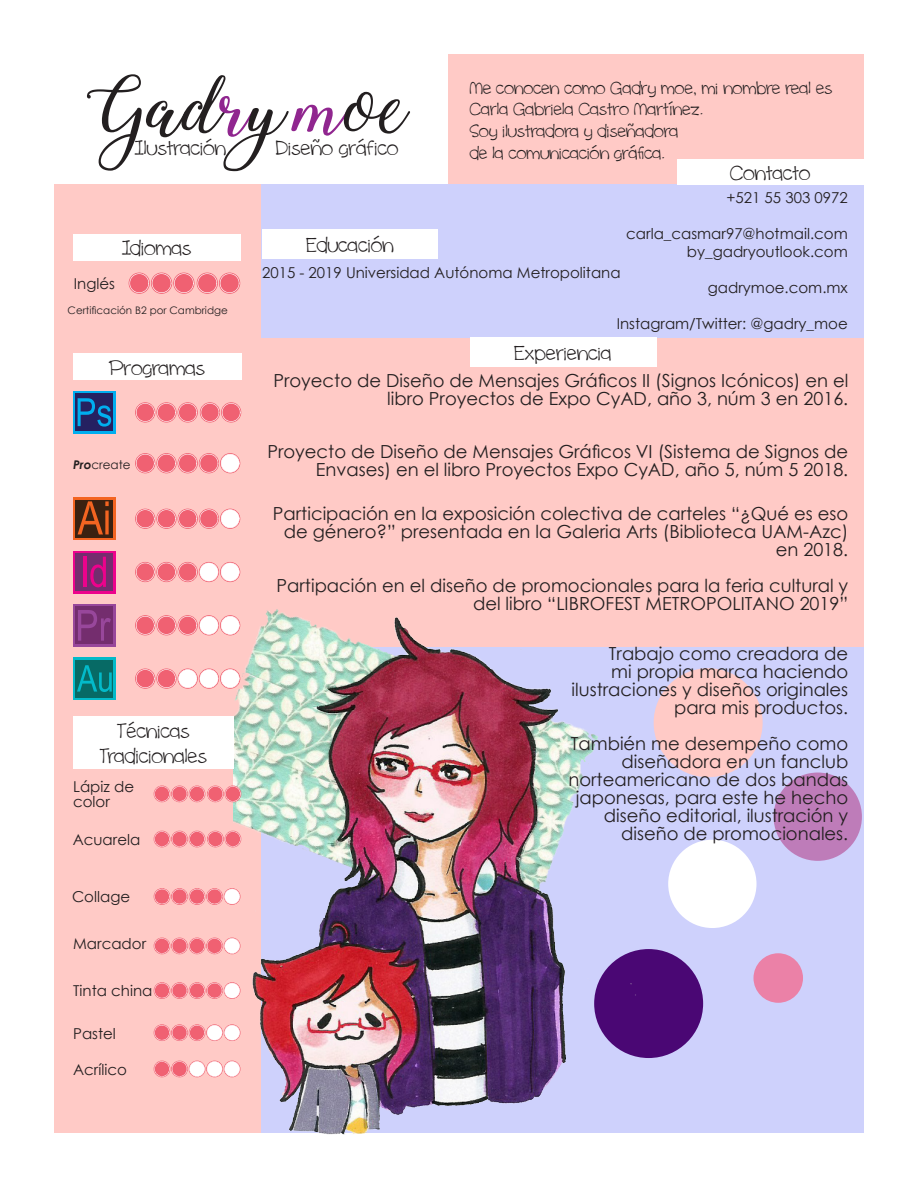
<style>
.page{position:relative;width:918px;height:1188px;background:#fff}
.page>*{position:absolute;margin:0;border:0;box-sizing:border-box;transform-origin:0 0}
.t1{font:75.3px "Winter Calligraphy";color:#231f20}
.t2{font:21px/25.2px "cinnamoncake";color:#231f20;text-align:center}
.t3{font:18px/18px "Century Gothic";color:#231f20;text-align:right}
.t4{font:18px/21.6px "cinnamoncake";color:#231f20}
.t5{font:15px/15px "Century Gothic";color:#231f20}
.t6{font:12px "Century Gothic";color:#231f20}
.t7{font:10.35px "Century Gothic";color:#231f20}
.s1{color:#90268f}
.s2{font-weight:700;font-style:italic}
</style>
<div class="page">
<div style="left:55px;top:185px;width:207px;height:948px;background:#ffcac6"></div>
<div style="left:448px;top:54px;width:416px;height:131px;background:#ffcac6"></div>
<div style="left:262px;top:185px;width:602px;height:153px;background:#ced1fc"></div>
<div style="left:262px;top:560px;width:602px;height:573px;background:#ced1fc"></div>
<div style="left:258px;top:338px;width:606px;height:309px;background:#ffcac6"></div>
<div style="left:753px;top:953px;width:50px;height:50px;background:#eb81a7;border-radius:50%"></div>
<div style="left:594px;top:949px;width:109px;height:109px;background:#4a0774;border-radius:50%"></div>
<div style="left:654px;top:668px;width:109px;height:109px;background:#ffcac6;border-radius:50%"></div>
<div style="left:668px;top:840px;width:89px;height:88px;background:#fff;border-radius:50%"></div>
<div style="left:774px;top:773px;width:88px;height:88px;background:#be7cb9;border-radius:50%"></div>
<img style="left:234px;top:570px;width:420px;height:565px">
<div style="left:73px;top:497px;width:43px;height:43px;background:#f36421"></div>
<div style="left:75px;top:500px;width:38px;height:38px;background:#3a2111"></div>
<svg style="left:78px;top:501px;width:31px;height:33px"></svg>
<svg style="left:105px;top:511px;width:4px;height:23px"></svg>
<div style="left:73px;top:551px;width:43px;height:42px;background:#ed028c"></div>
<div style="left:75px;top:553px;width:38px;height:38px;background:#742d6e"></div>
<hr style="left:83px;top:557px;width:3px;height:30px;background:#ed028c">
<svg style="left:90px;top:557px;width:16px;height:30px"></svg>
<div style="left:73px;top:604px;width:43px;height:43px;background:#98479b"></div>
<div style="left:75px;top:606px;width:38px;height:38px;background:#742d6e"></div>
<svg style="left:78px;top:610px;width:33px;height:31px"></svg>
<div style="left:73px;top:657px;width:43px;height:43px;background:#03bac9"></div>
<div style="left:75px;top:660px;width:38px;height:38px;background:#076a65"></div>
<svg style="left:77px;top:665px;width:35px;height:27px"></svg>
<svg style="left:135px;top:402px;width:20px;height:21px"></svg>
<svg style="left:135px;top:509px;width:20px;height:20px"></svg>
<svg style="left:135px;top:453px;width:20px;height:20px"></svg>
<svg style="left:135px;top:615px;width:20px;height:20px"></svg>
<svg style="left:135px;top:669px;width:20px;height:20px"></svg>
<svg style="left:156px;top:402px;width:21px;height:21px"></svg>
<div style="left:171px;top:888px;width:17px;height:17px;background:#f48b94;border-radius:50%"></div>
<svg style="left:136px;top:669px;width:104px;height:19px"></svg>
<svg style="left:154px;top:1061px;width:86px;height:16px"></svg>
<svg style="left:178px;top:402px;width:20px;height:21px"></svg>
<svg style="left:136px;top:562px;width:104px;height:20px"></svg>
<svg style="left:136px;top:616px;width:104px;height:19px"></svg>
<svg style="left:154px;top:1025px;width:86px;height:16px"></svg>
<svg style="left:200px;top:402px;width:20px;height:21px"></svg>
<svg style="left:136px;top:509px;width:104px;height:19px"></svg>
<svg style="left:136px;top:454px;width:104px;height:19px"></svg>
<div style="left:206px;top:888px;width:17px;height:17px;background:#f48a93;border-radius:50%"></div>
<svg style="left:154px;top:889px;width:86px;height:16px"></svg>
<svg style="left:154px;top:938px;width:86px;height:16px"></svg>
<svg style="left:154px;top:983px;width:86px;height:16px"></svg>
<svg style="left:221px;top:402px;width:20px;height:21px"></svg>
<svg style="left:136px;top:403px;width:105px;height:19px"></svg>
<svg style="left:154px;top:786px;width:87px;height:16px"></svg>
<svg style="left:219px;top:273px;width:21px;height:21px"></svg>
<svg style="left:129px;top:273px;width:110px;height:20px"></svg>
<svg style="left:154px;top:831px;width:87px;height:16px"></svg>
<div style="left:73px;top:391px;width:43px;height:43px;background:#00aeef"></div>
<div style="left:75px;top:394px;width:38px;height:37px;background:#252161"></div>
<svg style="left:78px;top:398px;width:33px;height:29px"></svg>
<div style="left:73px;top:716px;width:161px;height:53px;background:#fff"></div>
<div style="left:677px;top:159px;width:187px;height:26px;background:#fff"></div>
<div style="left:262px;top:229px;width:176px;height:30px;background:#fff"></div>
<div style="left:470px;top:337px;width:186px;height:30px;background:#fff"></div>
<div style="left:73px;top:353px;width:168px;height:27px;background:#fff"></div>
<div style="left:73px;top:234px;width:168px;height:27px;background:#fff"></div>
<p class="t1" style="left:87px;top:62px;width:323px">Gad<span class="s1">r</span>y <span class="s1">m</span>oe</p>
<p class="t4" style="left:470px;top:76px;width:364px">Me conocen como Gadry moe, mi nombre real es<br>Carla Gabriela Castro Martínez.</p>
<p class="t4" style="left:470px;top:120px;width:210px">Soy ilustradora y diseñadora</p>
<p class="t4" style="left:470px;top:141px;width:197px">de la comunicación gráfica.</p>
<p class="t5" style="left:726px;top:190px;width:123px">+521 55 303 0972</p>
<p class="t5" style="left:626px;top:226px;width:223px">carla_casmar97@hotmail.com</p>
<p class="t5" style="left:687px;top:244px;width:162px">by_gadryoutlook.com</p>
<p class="t5" style="left:708px;top:280px;width:141px">gadrymoe.com.mx</p>
<p class="t5" style="left:617px;top:316px;width:233px">Instagram/Twitter: @gadry_moe</p>
<p class="t2" style="left:135px;top:135px;width:93px">Ilustración</p>
<p class="t2" style="left:276px;top:135px;width:124px">Diseño gráfico</p>
<p class="t2" style="left:730px;top:160px;width:82px">Contacto</p>
<p class="t2" style="left:306px;top:232px;width:89px">Educación</p>
<p class="t2" style="left:122px;top:235px;width:71px">Idiomas</p>
<p class="t5" style="left:262px;top:265px;width:360px">2015 - 2019 Universidad Autónoma Metropolitana</p>
<p class="t5" style="left:74px;top:276px;width:43px">Inglés</p>
<p class="t7" style="left:68px;top:303px;width:162px">Certificación B2 por Cambridge</p>
<p class="t2" style="left:109px;top:355px;width:98px">Programas</p>
<p class="t6" style="left:73px;top:456px;width:59px"><span class="s2">Pro</span>create</p>
<p class="t2" style="left:100px;top:718px;width:109px">Técnicas<br>Tradicionales</p>
<p class="t5" style="left:73px;top:779px;width:62px">Lápiz de color</p>
<p class="t5" style="left:73px;top:832px;width:69px">Acuarela</p>
<p class="t5" style="left:72px;top:889px;width:60px">Collage</p>
<p class="t5" style="left:73px;top:936px;width:75px">Marcador</p>
<p class="t5" style="left:73px;top:983px;width:81px">Tinta china</p>
<p class="t5" style="left:73px;top:1026px;width:44px">Pastel</p>
<p class="t5" style="left:73px;top:1061px;width:55px">Acrílico</p>
<p class="t2" style="left:514px;top:339px;width:99px">Experiencia</p>
<p class="t3" style="left:273px;top:371px;width:576px">Proyecto de Diseño de Mensajes Gráficos II (Signos Icónicos) en el libro Proyectos de Expo CyAD, año 3, núm 3 en 2016.</p>
<p class="t3" style="left:267px;top:442px;width:582px">Proyecto de Diseño de Mensajes Gráficos VI (Sistema de Signos de<br>Envases) en el libro Proyectos Expo CyAD, año 5, núm 5 2018.</p>
<p class="t3" style="left:273px;top:505px;width:577px">Participación en la exposición colectiva de carteles “¿Qué es eso de género?” presentada en la Galeria Arts (Biblioteca UAM-Azc) en 2018.</p>
<p class="t3" style="left:277px;top:577px;width:573px">Partipación en el diseño de promocionales para la feria cultural y del libro “LIBROFEST METROPOLITANO 2019”</p>
<p class="t3" style="left:572px;top:645px;width:278px">Trabajo como creadora de<br>mi propia marca haciendo ilustraciones y diseños originales para mis productos.</p>
<p class="t3" style="left:568px;top:735px;width:281px">También me desempeño como diseñadora en un fanclub norteamericano de dos bandas japonesas, para este he hecho diseño editorial, ilustración y diseño de promocionales.</p>
</div>
